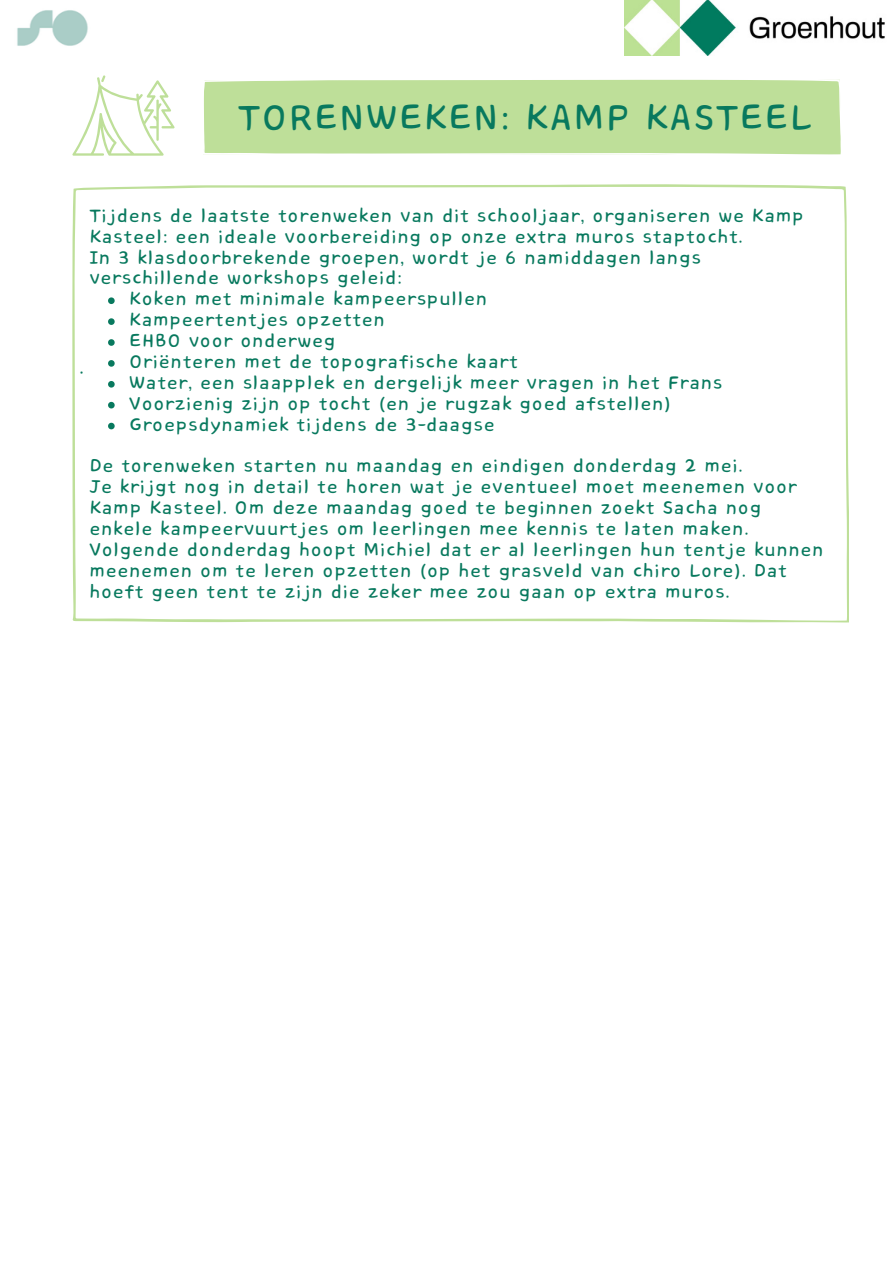
<style>
.page{position:relative;width:894px;height:1264px;background:#fff}
.page>*{position:absolute;margin:0;border:0;box-sizing:border-box;transform-origin:0 0}
.t1{font:45.75px "Core Bandi Face";color:#08795e}
.t2{font:24px "Core Bandi Face";color:#08795e}
.t3{font:23.4px/20.9px "Core Bandi Face";color:#08795e}
</style>
<div class="page">
<img style="left:624px;top:0;width:261px;height:55px">
<img style="left:17px;top:10px;width:71px;height:36px">
<div style="left:203px;top:79px;width:638px;height:76px;background:#bedf99"></div>
<svg style="left:72px;top:184px;width:776px;height:438px"></svg>
<svg style="left:72px;top:75px;width:102px;height:80px"></svg>
<svg style="left:108px;top:297px;width:7px;height:7px"></svg>
<svg style="left:108px;top:318px;width:7px;height:7px"></svg>
<svg style="left:108px;top:339px;width:7px;height:7px"></svg>
<svg style="left:108px;top:360px;width:7px;height:7px"></svg>
<svg style="left:108px;top:381px;width:7px;height:6px"></svg>
<svg style="left:108px;top:402px;width:7px;height:6px"></svg>
<svg style="left:108px;top:423px;width:7px;height:6px"></svg>
<h1 class="t1" style="left:238px;top:94px;width:576px">TORENWEKEN: KAMP KASTEEL</h1>
<p class="t3" style="left:89px;top:206px;width:716px">Tijdens de laatste torenweken van dit schooljaar, organiseren we Kamp</p>
<p class="t3" style="left:89px;top:227px;width:655px">Kasteel: een ideale voorbereiding op onze extra muros staptocht.</p>
<p class="t3" style="left:89px;top:248px;width:613px">In 3 klasdoorbrekende groepen, wordt je 6 namiddagen langs</p>
<p class="t3" style="left:89px;top:268px;width:315px">verschillende workshops geleid:</p>
<p class="t3" style="left:129px;top:289px;width:360px">Koken met minimale kampeerspullen</p>
<p class="t3" style="left:129px;top:310px;width:258px">Kampeertentjes opzetten</p>
<p class="t3" style="left:129px;top:331px;width:208px">EHBO voor onderweg</p>
<p class="t3" style="left:129px;top:352px;width:391px">Oriënteren met de topografische kaart</p>
<p class="t3" style="left:129px;top:373px;width:595px">Water, een slaapplek en dergelijk meer vragen in het Frans</p>
<p class="t3" style="left:129px;top:394px;width:543px">Voorzienig zijn op tocht (en je rugzak goed afstellen)</p>
<p class="t3" style="left:129px;top:415px;width:367px">Groepsdynamiek tijdens de 3-daagse</p>
<p class="t3" style="left:89px;top:456px;width:736px">De torenweken starten nu maandag en eindigen donderdag 2 mei.<br>Je krijgt nog in detail te horen wat je eventueel moet meenemen voor Kamp Kasteel. Om deze maandag goed te beginnen zoekt Sacha nog enkele kampeervuurtjes om leerlingen mee kennis te laten maken.<br>Volgende donderdag hoopt Michiel dat er al leerlingen hun tentje kunnen meenemen om te leren opzetten (op het grasveld van chiro Lore). Dat hoeft geen tent te zijn die zeker mee zou gaan op extra muros.</p>
<p class="t2" style="left:79px;top:355px;width:6px">.</p>
</div>
